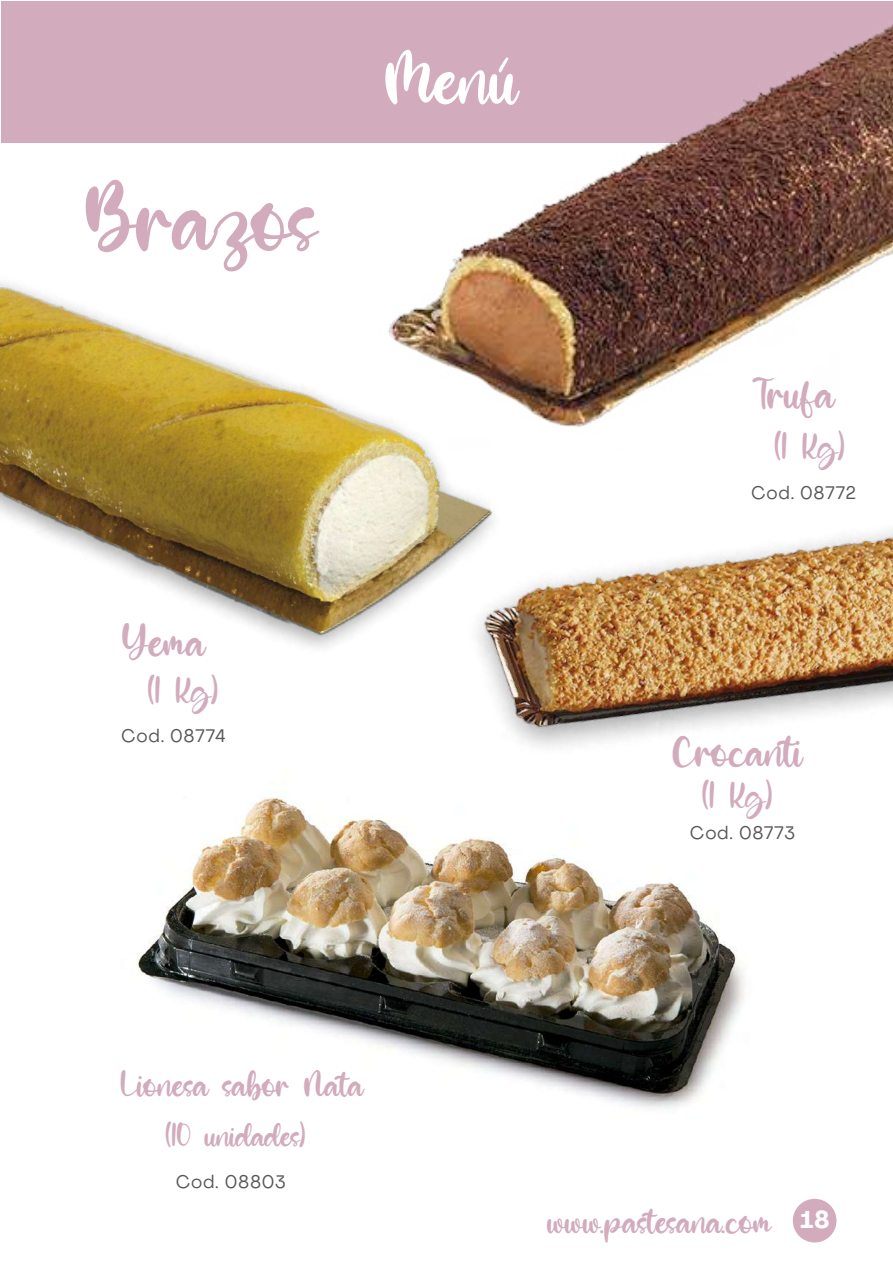
<style>
.page{position:relative;width:893px;height:1263px;background:#fff}
.page>*{position:absolute;margin:0;border:0;box-sizing:border-box;transform-origin:0 0}
.t1{font:98.1px "Blue Elfira";color:#d2abbd}
.t2{font:75px "Blue Elfira";color:#fff}
.t3{font:45px "Blue Elfira";color:#d2abbd}
.t4{font:37.5px "Blue Elfira";color:#d2abbd}
.t5{font:36px "Blue Elfira";color:#d2abbd}
.t6{font:35.85px "Blue Elfira";color:#d2abbd}
.t7{font:32.4px "Blue Elfira";color:#d2abbd}
.t8{font:18px "Agrandir Variable";color:#575757}
.s1{font-family:"Agrandir Variable";font-size:24px;color:#fff}
</style>
<div class="page">
<div style="left:793px;top:1199px;width:43px;height:43px;background:#d2abbd;border-radius:50%"></div>
<img style="left:137px;top:813px;width:607px;height:296px">
<div style="left:1px;top:1px;width:892px;height:142px;background:#d2abbd"></div>
<img style="left:596px;top:24px;width:297px;height:396px">
<img style="left:0;top:180px;width:596px;height:633px">
<img style="left:448px;top:450px;width:445px;height:357px">
<h1 class="t1" style="left:86px;top:155px;width:231px">Brazos</h1>
<h2 class="t2" style="left:384px;top:31px;width:134px">Menú</h2>
<h3 class="t3" style="left:122px;top:612px;width:84px">Yema</h3>
<h3 class="t4" style="left:148px;top:667px;width:72px">(1 Kg)</h3>
<p class="t8" style="left:121px;top:724px;width:106px">Cod. 08774</p>
<h3 class="t3" style="left:752px;top:364px;width:83px">Trufa</h3>
<h3 class="t4" style="left:775px;top:423px;width:72px">(1 Kg)</h3>
<p class="t8" style="left:751px;top:480px;width:107px">Cod. 08772</p>
<h3 class="t3" style="left:672px;top:723px;width:131px">Crocanti</h3>
<h3 class="t4" style="left:702px;top:771px;width:72px">(1 Kg)</h3>
<p class="t8" style="left:690px;top:820px;width:107px">Cod. 08773</p>
<h3 class="t6" style="left:121px;top:1061px;width:244px">Lionesa sabor Nata</h3>
<h3 class="t7" style="left:166px;top:1115px;width:141px">(10 unidades)</h3>
<p class="t8" style="left:175px;top:1169px;width:112px">Cod. 08803</p>
<h3 class="t5" style="left:547px;top:1198px;width:285px">www.pastesana.com <span class="s1">18</span></h3>
</div>
